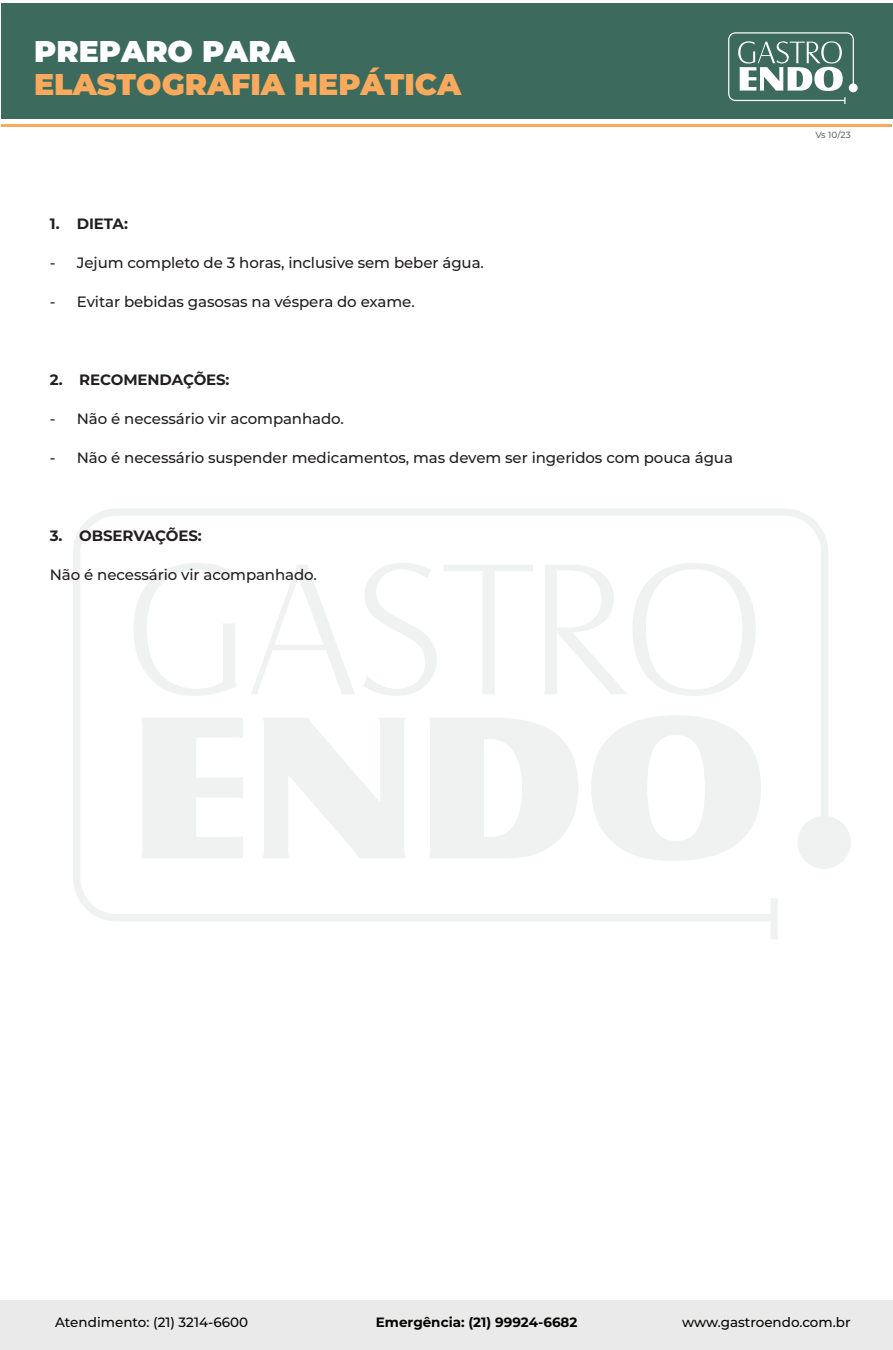
<style>
.page{position:relative;width:893px;height:1350px;background:#fff}
.page>*{position:absolute;margin:0;border:0;box-sizing:border-box;transform-origin:0 0}
.t1{font:900 30px "Montserrat";color:#f9aa5d}
.t2{font:900 30px "Montserrat";color:#fff}
.t3{font:500 15px "Montserrat";letter-spacing:-.005em;color:#231f20}
.t4{font:700 15px "Montserrat";letter-spacing:-.005em;color:#231f20}
.t5{font:500 13.5px "Montserrat";color:#040503}
.t6{font:700 13.5px "Montserrat";color:#040503}
.t7{font:500 9px "Montserrat";color:#6d6d6d}
</style>
<div class="page">
<div style="left:797px;top:815px;width:54px;height:54px;background:#f0f1f1;border-radius:50%"></div>
<svg style="left:73px;top:509px;width:755px;height:430px"></svg>
<svg style="left:141px;top:715px;width:620px;height:146px;fill:#f0f1f1"></svg>
<svg style="left:133px;top:563px;width:623px;height:133px"></svg>
<div style="left:1px;top:3px;width:892px;height:116px;background:#3c6a5d"></div>
<div style="left:0;top:1300px;width:893px;height:49px;background:#eaeaea"></div>
<svg style="left:849px;top:83px;width:9px;height:9px"></svg>
<svg style="left:728px;top:32px;width:126px;height:72px"></svg>
<hr style="left:1px;top:124px;width:891px;height:3px;background:#f9aa5d">
<h1 class="t2" style="left:34px;top:29px;width:262px">PREPARO PARA</h1>
<h1 class="t1" style="left:34px;top:62px;width:429px">ELASTOGRAFIA HEPÁTICA</h1>
<p class="t4" style="left:50px;top:213px;width:80px">1. DIETA:</p>
<p class="t3" style="left:50px;top:252px;width:436px">- Jejum completo de 3 horas, inclusive sem beber água.</p>
<p class="t3" style="left:50px;top:291px;width:366px">- Evitar bebidas gasosas na véspera do exame.</p>
<p class="t4" style="left:50px;top:369px;width:181px">2. RECOMENDAÇÕES:</p>
<p class="t3" style="left:50px;top:408px;width:296px">- Não é necessário vir acompanhado.</p>
<p class="t3" style="left:50px;top:447px;width:685px">- Não é necessário suspender medicamentos, mas devem ser ingeridos com pouca água</p>
<p class="t4" style="left:50px;top:525px;width:153px">3. OBSERVAÇÕES:</p>
<p class="t3" style="left:50px;top:564px;width:269px">Não é necessário vir acompanhado.</p>
<p class="t7" style="left:815px;top:129px;width:37px">Vs 10/23</p>
<p class="t5" style="left:55px;top:1312px;width:194px">Atendimento: (21) 3214-6600</p>
<p class="t6" style="left:376px;top:1312px;width:203px">Emergência: (21) 99924-6682</p>
<p class="t5" style="left:682px;top:1312px;width:170px">www.gastroendo.com.br</p>
</div>
